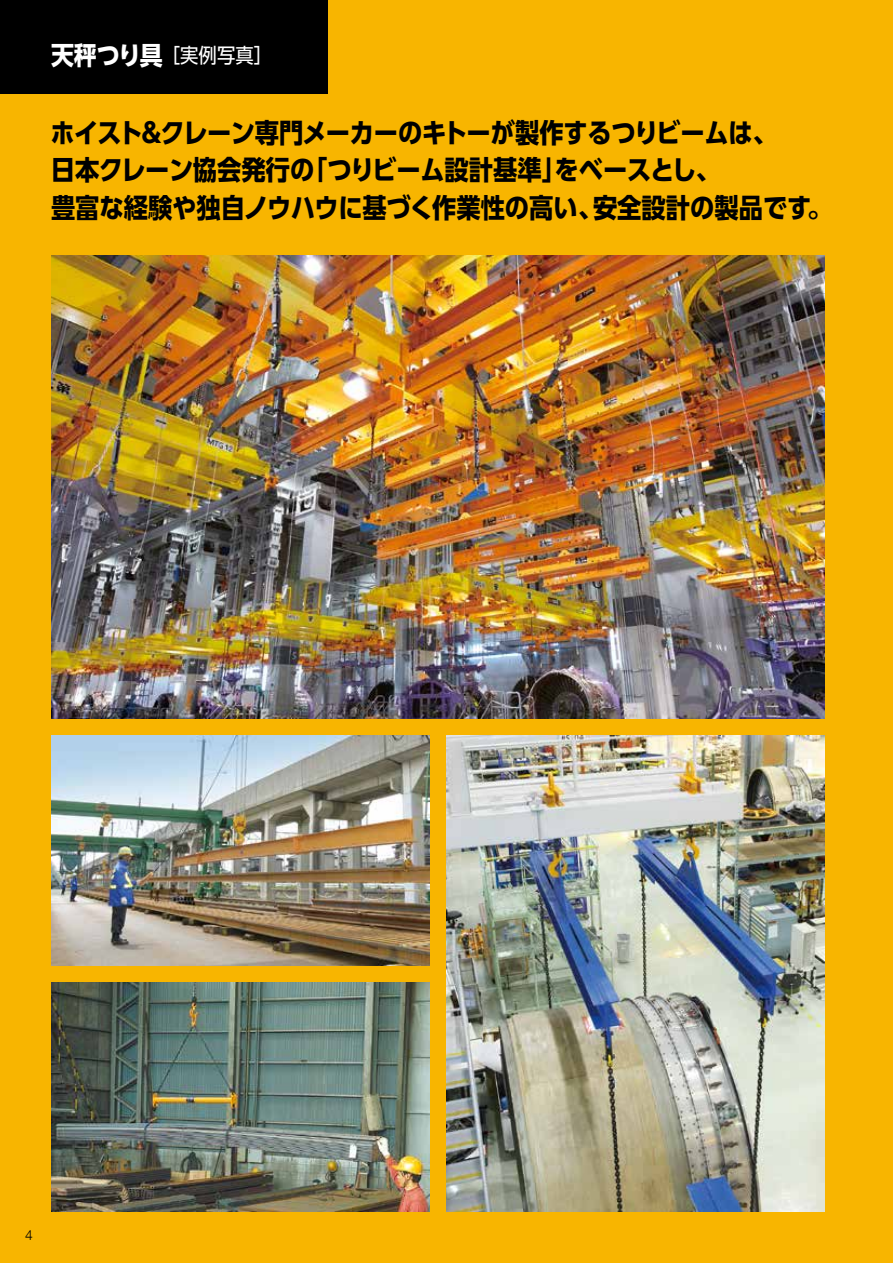
<style>
.page{position:relative;width:893px;height:1263px;background:#f8b500}
.page>*{position:absolute;margin:0;border:0;box-sizing:border-box;transform-origin:0 0}
.t1{font:700 27px/37.5px "UD Shin Go C Oniz Pr 6";letter-spacing:-.005em;color:#000}
.t2{font:20.4px "UD Shin Go C Oniz Pr 6";color:#fff}
.t3{font:300 13.8px "Helvetica Neue LT Com";color:#000}
.s1{font-weight:700;font-size:25.5px}
</style>
<div class="page">
<img style="left:51px;top:255px;width:774px;height:464px">
<img style="left:51px;top:736px;width:378px;height:229px">
<img style="left:51px;top:982px;width:378px;height:230px">
<img style="left:446px;top:736px;width:379px;height:476px">
<div style="left:0;top:0;width:327px;height:94px;background:#000"></div>
<p class="t2" style="left:51px;top:39px;width:223px"><span class="s1">天秤つり具</span>［実例写真］</p>
<p class="t1" style="left:51px;top:113px;width:782px">ホイスト&amp;クレーン専門メーカーのキトーが製作するつりビームは、<br>日本クレーン協会発行の「つりビーム設計基準」をベースとし、<br>豊富な経験や独自ノウハウに基づく作業性の高い、安全設計の製品です。</p>
<p class="t3" style="left:25px;top:1226px;width:9px">4</p>
</div>
